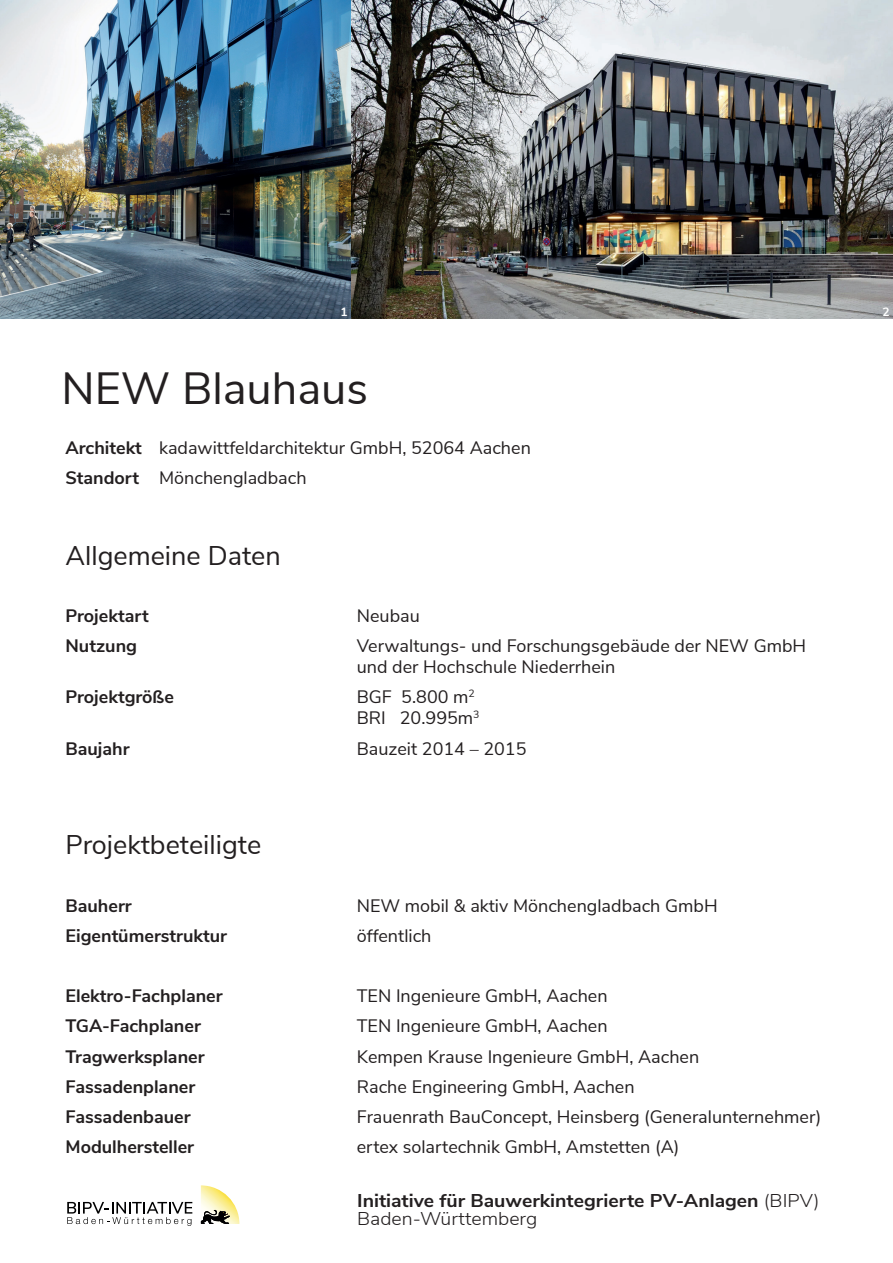
<style>
.page{position:relative;width:893px;height:1263px;background:#fff}
.page>*{position:absolute;margin:0;border:0;box-sizing:border-box;transform-origin:0 0}
.t1{font:45px "Nunito Sans";color:#231f20}
.t2{font:27px "Nunito Sans";color:#231f20}
.t3{font:700 18.45px/18px "Nunito Sans";color:#231f20;scale:1.05 1}
.t4{font:18px/21px "Nunito Sans";color:#231f20}
.t5{font:700 18px "Nunito Sans";color:#231f20}
.t6{font:700 12px "Nunito Sans";color:#fff}
.s1{font-weight:700}
.s2{font-weight:300}
</style>
<div class="page">
<svg style="left:67px;top:1202px;width:125px;height:24px"></svg>
<svg style="left:201px;top:1185px;width:38px;height:39px"></svg>
<img style="left:0;top:0;width:893px;height:319px">
<p class="t6" style="left:340px;top:303px;width:9px">1</p>
<p class="t6" style="left:882px;top:303px;width:9px">2</p>
<h1 class="t1" style="left:62px;top:355px;width:308px">NEW Blauhaus</h1>
<p class="t4" style="left:66px;top:431px;width:467px;line-height:30.2px"><span class="s1">Architekt</span> kadawittfeldarchitektur GmbH, 52064 Aachen<br><span class="s1">Standort</span> Mönchengladbach</p>
<h2 class="t2" style="left:66px;top:536px;width:217px">Allgemeine Daten</h2>
<p class="t5" style="left:66px;top:603px;width:85px">Projektart</p>
<p class="t4" style="left:357px;top:604px;width:64px">Neubau</p>
<p class="t5" style="left:66px;top:633px;width:73px">Nutzung</p>
<p class="t4" style="left:357px;top:634px;width:451px">Verwaltungs- und Forschungsgebäude der NEW GmbH und der Hochschule Niederrhein</p>
<p class="t5" style="left:66px;top:684px;width:110px">Projektgröße</p>
<p class="t4" style="left:357px;top:686px;width:124px">BGF 5.800 m<sup>2<br></sup>BRI 20.995m<sup>3</sup></p>
<p class="t5" style="left:66px;top:735px;width:66px">Baujahr</p>
<p class="t4" style="left:357px;top:737px;width:171px">Bauzeit 2014 – 2015</p>
<h2 class="t2" style="left:66px;top:825px;width:197px">Projektbeteiligte</h2>
<p class="t5" style="left:66px;top:892px;width:68px">Bauherr</p>
<p class="t4" style="left:357px;top:894px;width:362px">NEW mobil &amp; aktiv Mönchengladbach GmbH</p>
<p class="t5" style="left:66px;top:922px;width:163px">Eigentümerstruktur</p>
<p class="t4" style="left:357px;top:924px;width:76px">öffentlich</p>
<p class="t5" style="left:66px;top:983px;width:159px">Elektro-Fachplaner</p>
<p class="t4" style="left:357px;top:984px;width:252px">TEN Ingenieure GmbH, Aachen</p>
<p class="t5" style="left:66px;top:1013px;width:137px">TGA-Fachplaner</p>
<p class="t4" style="left:357px;top:1014px;width:252px">TEN Ingenieure GmbH, Aachen</p>
<p class="t5" style="left:66px;top:1043px;width:141px">Tragwerksplaner</p>
<p class="t4" style="left:357px;top:1045px;width:344px">Kempen Krause Ingenieure GmbH, Aachen</p>
<p class="t5" style="left:66px;top:1073px;width:131px">Fassadenplaner</p>
<p class="t4" style="left:357px;top:1075px;width:279px">Rache Engineering GmbH, Aachen</p>
<p class="t5" style="left:66px;top:1103px;width:127px">Fassadenbauer</p>
<p class="t4" style="left:357px;top:1105px;width:466px">Frauenrath BauConcept, Heinsberg (Generalunternehmer)</p>
<p class="t5" style="left:66px;top:1134px;width:130px">Modulhersteller</p>
<p class="t4" style="left:357px;top:1135px;width:324px">ertex solartechnik GmbH, Amstetten (A)</p>
<p class="t3" style="left:357px;top:1190px;width:442px">Initiative für Bauwerkintegrierte PV-Anlagen <span class="s2">(BIPV)<br>Baden-Württemberg</span></p>
</div>
